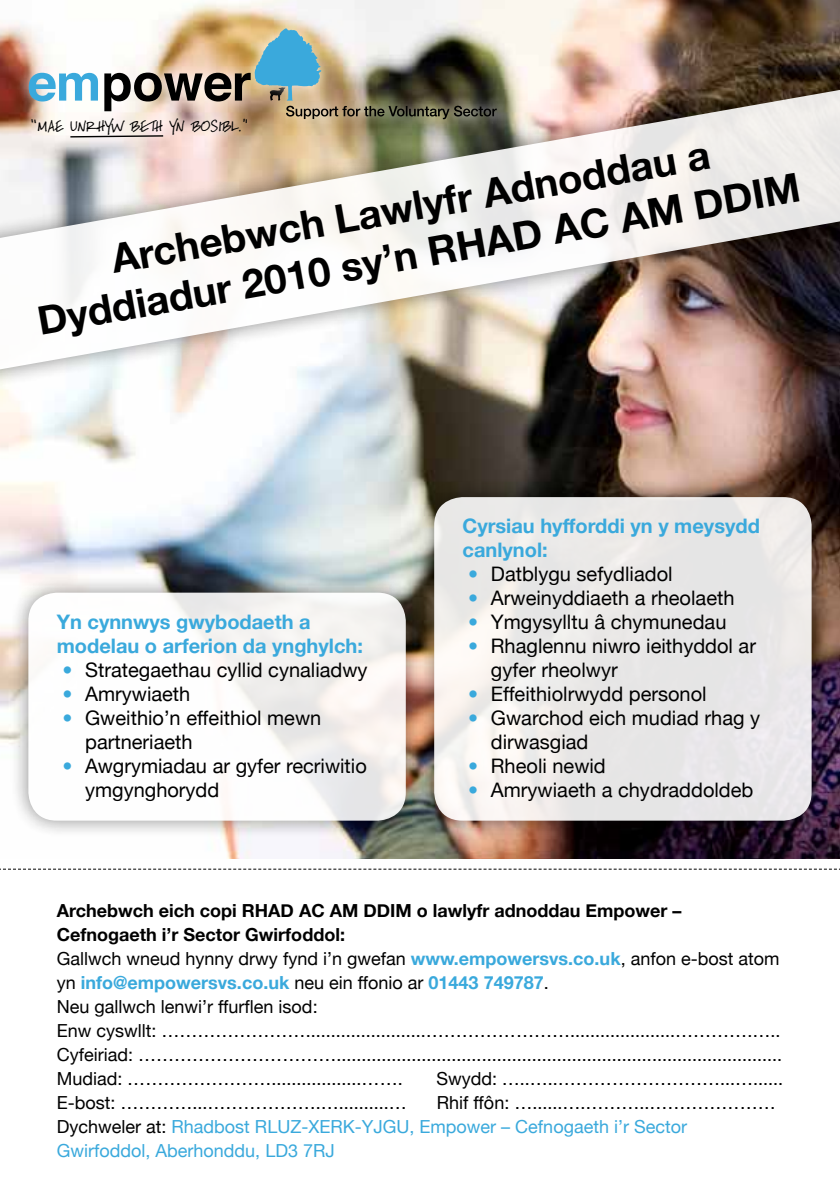
<style>
.page{position:relative;width:840px;height:1191px;background:#fff}
.page>*{position:absolute;margin:0;border:0;box-sizing:border-box;transform-origin:0 0}
.t1{font:700 40px/48px "Helvetica Neue";color:#000;text-align:center}
.t2{font:20px/24px "Helvetica Neue";color:#000}
.t3{font:700 20px/24px "Helvetica Neue";color:#3aa9dc}
.t4{font:18px/24px "Helvetica Neue";color:#000}
.t5{font:18px/24px "Helvetica Neue";color:#3aa9dc}
.t6{font:14.4px "FG Tor";color:#000}
.s1{font-weight:200;color:#3aa9dc}
.s2{font-weight:700}
.s3{font-weight:700;color:#3aa9dc}
.s4{color:#000}
</style>
<div class="page">
<img style="left:0;top:0;width:839px;height:858px">
<div style="left:0;top:59px;width:839px;height:352px;background:#000;opacity:.5"></div>
<img style="left:0;top:79px;width:839px;height:316px">
<div style="left:16px;top:15px;width:491px;height:133px;background:#fff;opacity:.75"></div>
<svg style="left:29px;top:73px;width:69px;height:28px"></svg>
<img style="left:104px;top:27px;width:392px;height:92px">
<svg style="left:69px;top:134px;width:95px;height:4px"></svg>
<div style="left:9px;top:573px;width:414px;height:265px;background:#000;opacity:.5"></div>
<svg style="left:28px;top:592px;width:377px;height:228px"></svg>
<div style="left:414px;top:477px;width:415px;height:362px;background:#000;opacity:.5"></div>
<svg style="left:434px;top:497px;width:377px;height:323px;background:#ebe9e8"></svg>
<svg style="left:0;top:868px;width:837px;height:1px"></svg>
<p class="t6" style="left:31px;top:117px;width:218px">“MAE UNRHYW BETH YN BOSIBL.”</p>
<h1 class="t1" style="left:25px;top:249px;width:774px;rotate:-10deg">Archebwch Lawlyfr Adnoddau a<br>Dyddiadur 2010 sy’n RHAD AC AM DDIM</h1>
<p class="t3" style="left:57px;top:609px;width:307px">Yn cynnwys gwybodaeth a modelau o arferion da ynghylch:</p>
<p class="t2" style="left:62px;top:657px;width:306px"><span class="s1">•</span> Strategaethau cyllid cynaliadwy</p>
<p class="t2" style="left:62px;top:681px;width:129px"><span class="s1">•</span> Amrywiaeth</p>
<p class="t2" style="left:85px;top:705px;width:237px;text-indent:-23px"><span class="s1">•</span> Gweithio’n effeithiol mewn partneriaeth</p>
<p class="t2" style="left:85px;top:753px;width:283px;text-indent:-23px"><span class="s1">•</span> Awgrymiadau ar gyfer recriwitio ymgynghorydd</p>
<p class="t3" style="left:462px;top:513px;width:299px">Cyrsiau hyfforddi yn y meysydd canlynol:</p>
<p class="t2" style="left:468px;top:561px;width:206px"><span class="s1">•</span> Datblygu sefydliadol</p>
<p class="t2" style="left:468px;top:585px;width:268px"><span class="s1">•</span> Arweinyddiaeth a rheolaeth</p>
<p class="t2" style="left:468px;top:609px;width:259px"><span class="s1">•</span> Ymgysylltu â chymunedau</p>
<p class="t2" style="left:490px;top:633px;width:266px;text-indent:-23px"><span class="s1">•</span> Rhaglennu niwro ieithyddol ar gyfer rheolwyr</p>
<p class="t2" style="left:468px;top:681px;width:240px"><span class="s1">•</span> Effeithiolrwydd personol</p>
<p class="t2" style="left:490px;top:705px;width:270px;text-indent:-23px"><span class="s1">•</span> Gwarchod eich mudiad rhag y dirwasgiad</p>
<p class="t2" style="left:468px;top:753px;width:139px"><span class="s1">•</span> Rheoli newid</p>
<p class="t2" style="left:468px;top:777px;width:286px"><span class="s1">•</span> Amrywiaeth a chydraddoldeb</p>
<p class="t4" style="left:57px;top:898px;width:726px"><span class="s2">Archebwch eich copi RHAD AC AM DDIM o lawlyfr adnoddau Empower – Cefnogaeth i’r Sector Gwirfoddol:<br></span>Gallwch wneud hynny drwy fynd i’n gwefan <span class="s3">www.empowersvs.co.uk</span>, anfon e-bost atom yn <span class="s3">info@empowersvs.co.uk</span> neu ein ffonio ar <span class="s3">01443 749787</span>.<br>Neu gallwch lenwi’r ffurflen isod:<br>Enw cyswllt: ……………………........................…………………….....................………….…..<br>Cyfeiriad: …………………………….........................................................................................<br>Mudiad: ……………………..................…….</p>
<p class="t4" style="left:436px;top:1066px;width:348px">Swydd: …..…..………………………...…......</p>
<p class="t5" style="left:57px;top:1090px;width:720px;text-indent:380px"><span class="s4">Rhif ffôn: …......….………..…………………<br>Dychweler at:</span> Rhadbost RLUZ-XERK-YJGU, Empower – Cefnogaeth i’r Sector<br>Gwirfoddol, Aberhonddu, LD3 7RJ</p>
<p class="t4" style="left:57px;top:1090px;width:351px">E-bost: …………...……………….…..........…</p>
</div>
